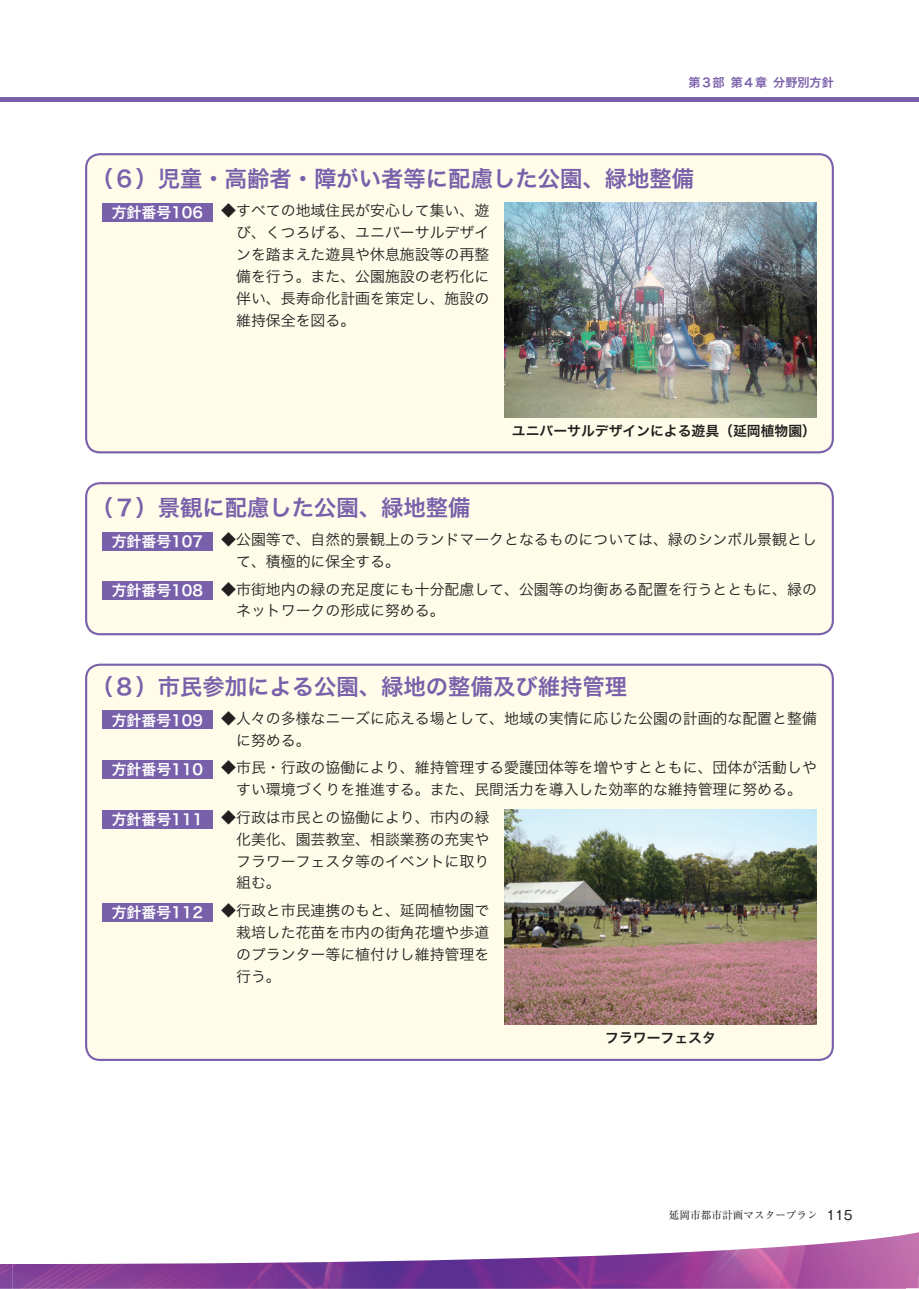
<style>
.page{position:relative;width:919px;height:1289px;background:#fff}
.page>*{position:absolute;margin:0;border:0;box-sizing:border-box;transform-origin:0 0}
.t1{font:22.35px "Hira Kaku Pro W6";color:#7960aa}
.t2{font:14.85px/21.9px "Hira Kaku Pro W3";color:#231f20;text-align:justify}
.t3{font:14.85px "Hira Kaku Pro W6";color:#fff}
.t4{font:13.8px "Hira Kaku Pro W6";color:#231f20}
.t5{font:12.15px "Hira Kaku Pro W6";color:#7960aa}
.t6{font:10.65px "Ryumin Pro";color:#231f20}
.s1{font-family:"Gothic MB101 Pro";font-size:12.75px}
</style>
<div class="page">
<img style="left:0;top:1264px;width:13px;height:24px">
<img style="left:13px;top:1232px;width:905px;height:56px">
<svg style="left:906px;top:1275px;width:13px;height:14px"></svg>
<hr style="left:0;top:98px;width:13px;height:4px;background:#7960aa">
<hr style="left:13px;top:98px;width:905px;height:4px;background:#7960aa">
<div style="left:86px;top:154px;width:746px;height:298px;background:#fffde9;border-radius:14px"></div>
<div style="left:85px;top:153px;width:748px;height:300px;border:2px solid #7960aa;border-radius:14px"></div>
<div style="left:102px;top:203px;width:111px;height:18px;background:#7960aa"></div>
<img style="left:504px;top:203px;width:312px;height:215px">
<div style="left:86px;top:483px;width:746px;height:151px;background:#fffde9;border-radius:14px"></div>
<div style="left:85px;top:482px;width:748px;height:153px;border:2px solid #7960aa;border-radius:14px"></div>
<div style="left:86px;top:664px;width:746px;height:395px;background:#fffde9;border-radius:14px"></div>
<div style="left:85px;top:663px;width:748px;height:397px;border:2px solid #7960aa;border-radius:14px"></div>
<div style="left:102px;top:532px;width:111px;height:18px;background:#7960aa"></div>
<div style="left:102px;top:581px;width:111px;height:19px;background:#7960aa"></div>
<div style="left:102px;top:710px;width:111px;height:19px;background:#7960aa"></div>
<div style="left:102px;top:760px;width:111px;height:18px;background:#7960aa"></div>
<div style="left:102px;top:809px;width:111px;height:19px;background:#7960aa"></div>
<div style="left:102px;top:903px;width:111px;height:18px;background:#7960aa"></div>
<img style="left:504px;top:809px;width:312px;height:215px">
<p class="t5" style="left:688px;top:72px;width:147px">第３部 第４章 分野別方針</p>
<p class="t1" style="left:91px;top:159px;width:604px">（６）児童・高齢者・障がい者等に配慮した公園、緑地整備</p>
<p class="t2" style="left:236px;top:198px;width:254px;text-indent:-15px">◆ すべての地域住民が安心して集い、遊び、くつろげる、ユニバーサルデザインを踏まえた遊具や休息施設等の再整備を行う。また、公園施設の老朽化に伴い、長寿命化計画を策定し、施設の維持保全を図る。</p>
<p class="t3" style="left:112px;top:199px;width:93px">方針番号106</p>
<p class="t4" style="left:512px;top:418px;width:306px">ユニバーサルデザインによる遊具（延岡植物園）</p>
<p class="t1" style="left:91px;top:488px;width:381px">（７）景観に配慮した公園、緑地整備</p>
<p class="t2" style="left:236px;top:527px;width:582px;text-indent:-15px">◆ 公園等で、自然的景観上のランドマークとなるものについては、緑のシンボル景観として、積極的に保全する。</p>
<p class="t3" style="left:112px;top:528px;width:93px">方針番号107</p>
<p class="t3" style="left:112px;top:577px;width:93px">方針番号108</p>
<p class="t2" style="left:236px;top:577px;width:582px;text-indent:-15px">◆ 市街地内の緑の充足度にも十分配慮して、公園等の均衡ある配置を行うとともに、緑のネットワークの形成に努める。</p>
<p class="t1" style="left:91px;top:666px;width:537px">（８）市民参加による公園、緑地の整備及び維持管理</p>
<p class="t2" style="left:236px;top:706px;width:582px;text-indent:-15px">◆ 人々の多様なニーズに応える場として、地域の実情に応じた公園の計画的な配置と整備に努める。</p>
<p class="t3" style="left:112px;top:706px;width:93px">方針番号109</p>
<p class="t3" style="left:112px;top:756px;width:93px">方針番号110</p>
<p class="t2" style="left:221px;top:755px;width:597px;text-align:center">◆ 市民・行政の協働により、維持管理する愛護団体等を増やすとともに、団体が活動しやすい環境づくりを推進する。また、民間活力を導入した効率的な維持管理に努める。</p>
<p class="t3" style="left:112px;top:805px;width:93px">方針番号111</p>
<p class="t2" style="left:236px;top:805px;width:254px;text-indent:-15px">◆ 行政は市民との協働により、市内の緑化美化、園芸教室、相談業務の充実やフラワーフェスタ等のイベントに取り組む。</p>
<p class="t3" style="left:112px;top:899px;width:93px">方針番号112</p>
<p class="t2" style="left:236px;top:898px;width:254px;text-indent:-15px">◆ 行政と市民連携のもと、延岡植物園で栽培した花苗を市内の街角花壇や歩道のプランター等に植付けし維持管理を行う。</p>
<p class="t4" style="left:605px;top:1025px;width:112px">フラワーフェスタ</p>
<p class="t6" style="left:669px;top:1206px;width:185px">延岡市都市計画マスタープラン <span class="s1">115</span></p>
</div>
